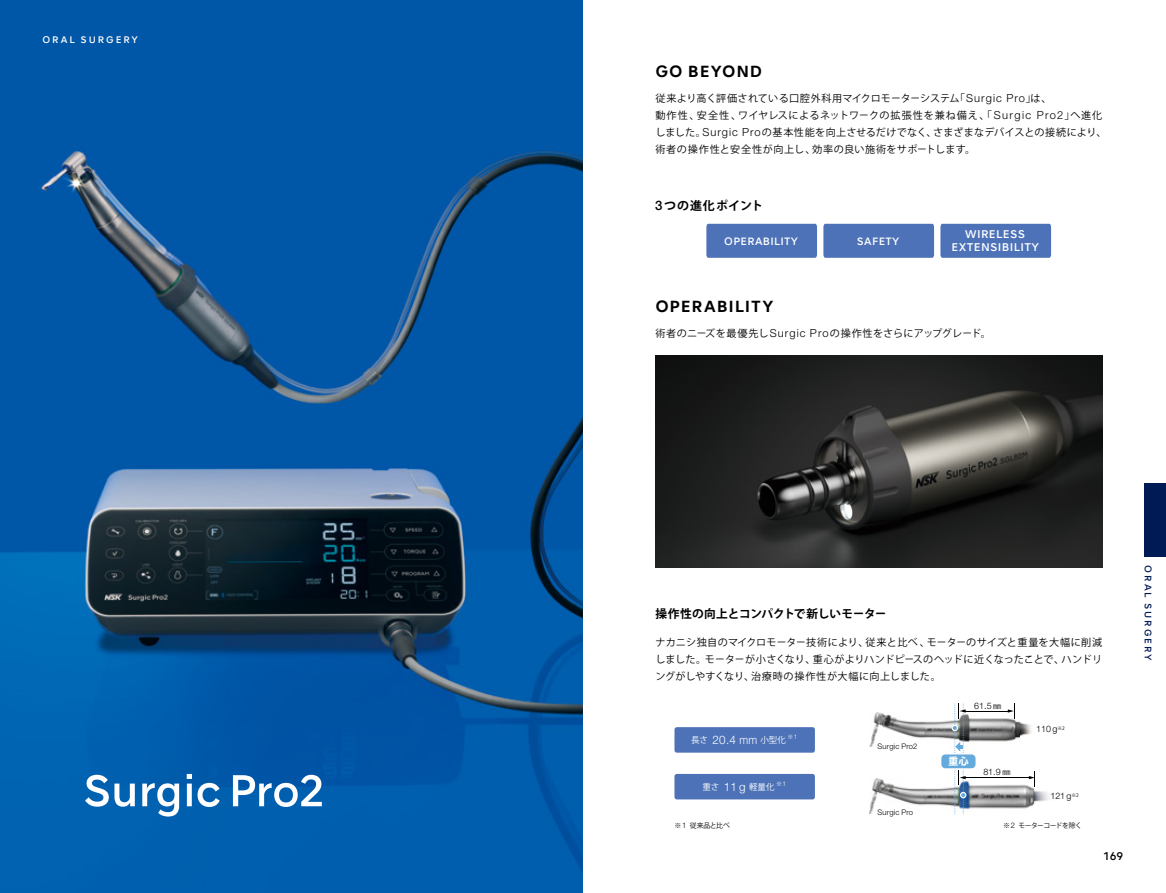
<style>
.page{position:relative;width:1166px;height:893px;background:#fff}
.page>*{position:absolute;margin:0;border:0;box-sizing:border-box;transform-origin:0 0}
.t1{font:700 15.3px "NSKTSRE";letter-spacing:.055em;color:#000}
.t2{font:700 12px "Koz Go Std";letter-spacing:.075em;color:#000}
.t3{font:700 11.7px "Koz Go Std";color:#000}
.t4{font:300 11.7px "Helvetica Neue";color:#fff}
.t5{font:500 10.65px/12.8px "NSKTSRE";letter-spacing:.03em;color:#fff;text-align:center}
.t6{font:500 10.65px "NSKTSRE";color:#000}
.t7{font:10.5px "NSK TSR J B 90 pv RKSJ H";color:#fff}
.t8{font:10.05px/17px "Koz Go Std";letter-spacing:.03em;color:#000;text-align:justify}
.t9{font:500 10.05px "NSKTSRE";letter-spacing:.03em;color:#fff}
.t10{font:500 9px "NSKTSRE";letter-spacing:.21em;color:#001a55}
.t11{font:500 9px "NSKTSRE";letter-spacing:.21em;color:#fff}
.t12{font:300 8.85px "Helvetica Neue";color:#000}
.t13{font:8.55px "Koz Go Std";color:#fff}
.t14{font:300 7.65px "Helvetica Neue";letter-spacing:.02em;color:#000}
.t15{font:6.9px "Koz Go Std";letter-spacing:-.045em;color:#000}
.t16{font:5.85px "Koz Go Std";color:#fff}
.s1{font-family:"Helvetica Neue";font-weight:300;font-size:11.1px}
.s2{font-family:"Helvetica Neue";font-weight:500;font-size:13.2px}
.s3{font-family:"Koz Go Std";font-weight:400;font-size:8.55px}
.s4{font-family:"Helvetica Neue";font-weight:300;font-size:6.45px}
.s5{font-family:"Helvetica Neue";font-weight:300;font-size:11.7px}
.s6{font-family:"Koz Go Std Regular 90 pv RKSJ H";font-weight:400;font-size:8.1px}
.s7{font-family:"Helvetica Neue";font-weight:300;font-size:7.65px}
</style>
<div class="page">
<img style="left:0;top:0;width:583px;height:893px">
<img style="left:869px;top:778px;width:164px;height:36px">
<img style="left:1033px;top:788px;width:16px;height:17px">
<img style="left:869px;top:712px;width:151px;height:35px">
<img style="left:1020px;top:722px;width:12px;height:14px">
<hr style="left:964px;top:711px;width:44px;height:1px;background:#000">
<hr style="left:964px;top:777px;width:65px;height:1px;background:#000">
<svg style="left:1007px;top:704px;width:8px;height:15px"></svg>
<svg style="left:939px;top:703px;width:37px;height:111px"></svg>
<svg style="left:1028px;top:771px;width:7px;height:16px"></svg>
<svg style="left:85px;top:775px;width:50px;height:32px"></svg>
<svg style="left:142px;top:783px;width:37px;height:33px"></svg>
<svg style="left:187px;top:774px;width:32px;height:33px"></svg>
<svg style="left:233px;top:775px;width:89px;height:32px"></svg>
<img style="left:655px;top:355px;width:446px;height:213px">
<div style="left:674px;top:727px;width:140px;height:26px;background:#4d72b8;border-radius:2px"></div>
<div style="left:674px;top:774px;width:140px;height:25px;background:#4d72b8;border-radius:2px"></div>
<div style="left:706px;top:224px;width:110px;height:34px;background:#4d72b8"></div>
<div style="left:823px;top:224px;width:110px;height:34px;background:#4d72b8"></div>
<div style="left:940px;top:224px;width:110px;height:34px;background:#4d72b8"></div>
<div style="left:1144px;top:484px;width:21px;height:73px;background:#001a55"></div>
<p class="t11" style="left:43px;top:33px;width:97px">ORAL SURGERY</p>
<h1 class="t1" style="left:655px;top:61px;width:108px">GO BEYOND</h1>
<p class="t8" style="left:655px;top:91px;width:453px;text-align:left">従来より高く評価されている口腔外科用マイクロモーターシステム「<span class="s1">Surgic Pro</span>」は、<br>動作性、安全性、ワイヤレスによるネットワークの拡張性を兼ね備え、「<span class="s1">Surgic Pro2</span>」へ進化しました。<span class="s1">Surgic Pro</span>の基本性能を向上させるだけでなく、さまざまなデバイスとの接続により、術者の操作性と安全性が向上し、効率の良い施術をサポートします。</p>
<p class="t2" style="left:655px;top:198px;width:110px"><span class="s2">3</span>つの進化ポイント</p>
<p class="t9" style="left:724px;top:234px;width:75px">OPERABILITY</p>
<p class="t9" style="left:856px;top:234px;width:44px">SAFETY</p>
<p class="t5" style="left:951px;top:228px;width:89px">WIRELESS<br>EXTENSIBILITY</p>
<h1 class="t1" style="left:655px;top:295px;width:120px">OPERABILITY</h1>
<p class="t8" style="left:655px;top:325px;width:337px">術者のニーズを最優先し<span class="s1">Surgic Pro</span>の操作性をさらにアップグレード。</p>
<p class="t3" style="left:655px;top:606px;width:232px">操作性の向上とコンパクトで新しいモーター</p>
<p class="t8" style="left:655px;top:634px;width:448px">ナカニシ独自のマイクロモーター技術により、従来と比べ、モーターのサイズと重量を大幅に削減しました。モーターが小さくなり、重心がよりハンドピースのヘッドに近くなったことで、ハンドリングがしやすくなり、治療時の操作性が大幅に向上しました。</p>
<p class="t4" style="left:691px;top:733px;width:96px"><span class="s3">長さ</span> 20.4 mm <span class="s3">小型化</span></p>
<p class="t16" style="left:787px;top:733px;width:12px">※<span class="s4">1</span></p>
<p class="t13" style="left:702px;top:781px;width:74px">重さ <span class="s5">11 g</span> 軽量化</p>
<p class="t16" style="left:775px;top:780px;width:12px">※<span class="s4">1</span></p>
<p class="t14" style="left:877px;top:741px;width:41px">Surgic Pro2</p>
<p class="t14" style="left:877px;top:807px;width:37px">Surgic Pro</p>
<p class="t12" style="left:974px;top:700px;width:29px">61.5 <span class="s6">㎜</span></p>
<p class="t7" style="left:947px;top:754px;width:22px">重心</p>
<p class="t12" style="left:983px;top:767px;width:29px">81.9 <span class="s6">㎜</span></p>
<p class="t12" style="left:1035px;top:724px;width:30px">110 g<sup>※2</sup></p>
<p class="t12" style="left:1050px;top:791px;width:30px">121g<sup>※2</sup></p>
<p class="t15" style="left:674px;top:821px;width:57px">※<span class="s7">1</span> 従来品と比べ</p>
<p class="t15" style="left:1002px;top:821px;width:80px">※<span class="s7">2</span> モーターコードを除く</p>
<p class="t6" style="left:1102px;top:849px;width:22px">169</p>
<p class="t10" style="left:1153px;top:565px;width:97px;rotate:90deg">ORAL SURGERY</p>
</div>
